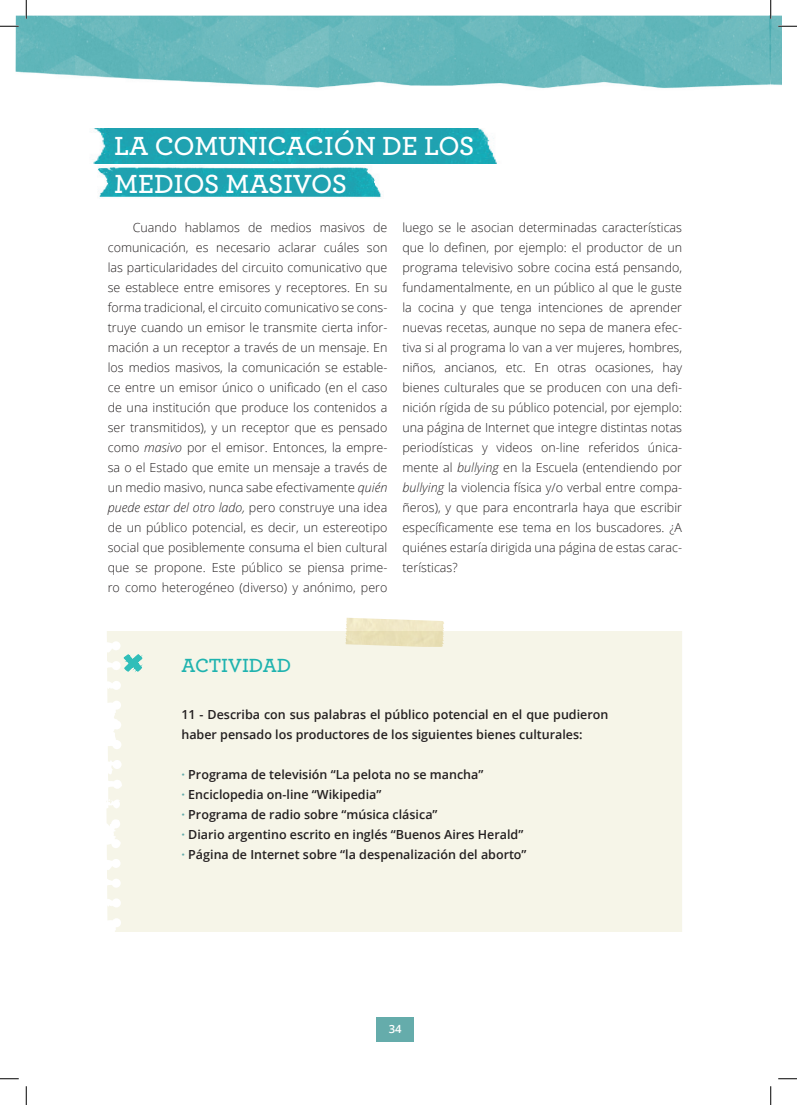
<style>
.page{position:relative;width:797px;height:1105px;background:#fff}
.page>*{position:absolute;margin:0;border:0;box-sizing:border-box;transform-origin:0 0}
.t1{font:600 27.5px/38.8px "Archer";color:#fff}
.t2{font:600 20px "Archer";color:#1fb3af}
.t3{font:300 12.5px/20px "Open Sans";color:#231f20;text-align:justify}
.t4{font:600 12.5px/20px "Open Sans";color:#231f20}
.t5{font:600 11.25px "Open Sans";color:#fff}
.s1{font-style:italic}
.s2{font-weight:700;color:#65acab}
</style>
<div class="page">
<img style="left:16px;top:16px;width:753px;height:73px">
<img style="left:769px;top:16px;width:12px;height:69px">
<div style="left:376px;top:1017px;width:37px;height:25px;background:#65acab"></div>
<div style="left:106px;top:631px;width:576px;height:300px;background:#f6f5e8"></div>
<svg style="left:123px;top:651px;width:26px;height:21px"></svg>
<img style="left:98px;top:166px;width:284px;height:32px">
<img style="left:92px;top:128px;width:405px;height:35px">
<img style="left:345px;top:618px;width:99px;height:29px">
<svg style="left:0;top:25px;width:19px;height:2px"></svg>
<svg style="left:778px;top:25px;width:19px;height:2px"></svg>
<svg style="left:0;top:1078px;width:19px;height:1px"></svg>
<svg style="left:778px;top:1078px;width:19px;height:1px"></svg>
<svg style="left:25px;top:0;width:2px;height:19px"></svg>
<svg style="left:25px;top:1086px;width:2px;height:19px"></svg>
<svg style="left:770px;top:0;width:1px;height:19px"></svg>
<svg style="left:770px;top:1086px;width:1px;height:19px"></svg>
<h1 class="t1" style="left:114px;top:124px;width:362px">LA COMUNICACIÓN DE LOS<br>MEDIOS MASIVOS</h1>
<p class="t3" style="left:402px;top:218px;width:281px">luego se le asocian determinadas características que lo definen, por ejemplo: el productor de un programa televisivo sobre cocina está pensando, fundamentalmente, en un público al que le guste la cocina y que tenga intenciones de aprender nuevas recetas, aunque no sepa de manera efec&shy;tiva si al programa lo van a ver mujeres, hombres, niños, ancianos, etc. En otras ocasiones, hay bienes culturales que se producen con una defi&shy;nición rígida de su público potencial, por ejemplo: una página de Internet que integre distintas notas periodísticas y videos on-line referidos única&shy;mente al <span class="s1">bullying</span> en la Escuela (entendiendo por <span class="s1">bullying</span> la violencia física y/o verbal entre compa&shy;ñeros), y que para encontrarla haya que escribir específicamente ese tema en los buscadores. ¿A quiénes estaría dirigida una página de estas carac&shy;terísticas?</p>
<p class="t3" style="left:108px;top:218px;width:281px;text-indent:25px">Cuando hablamos de medios masivos de comunicación, es necesario aclarar cuáles son las particularidades del circuito comunicativo que se establece entre emisores y receptores. En su forma tradicional, el circuito comunicativo se cons&shy;truye cuando un emisor le transmite cierta infor&shy;mación a un receptor a través de un mensaje. En los medios masivos, la comunicación se estable&shy;ce entre un emisor único o unificado (en el caso de una institución que produce los contenidos a ser transmitidos), y un receptor que es pensado como <span class="s1">masivo</span> por el emisor. Entonces, la empre&shy;sa o el Estado que emite un mensaje a través de un medio masivo, nunca sabe efectivamente <span class="s1">quién puede estar del otro lado,</span> pero construye una idea de un público potencial, es decir, un estereotipo social que posiblemente consuma el bien cultural que se propone. Este público se piensa prime&shy;ro como heterogéneo (diverso) y anónimo, pero</p>
<h2 class="t2" style="left:181px;top:651px;width:111px">ACTIVIDAD</h2>
<p class="t4" style="left:181px;top:704px;width:428px">11 - Describa con sus palabras el público potencial en el que pudieron haber pensado los productores de los siguientes bienes culturales:</p>
<p class="t4" style="left:181px;top:764px;width:346px"><span class="s2">·</span> Programa de televisión “La pelota no se mancha”<br><span class="s2">·</span> Enciclopedia on-line “Wikipedia”<br><span class="s2">·</span> Programa de radio sobre “música clásica”<br><span class="s2">·</span> Diario argentino escrito en inglés “Buenos Aires Herald” <span class="s2">·</span> Página de Internet sobre “la despenalización del aborto”</p>
<p class="t5" style="left:389px;top:1021px;width:14px">34</p>
</div>
